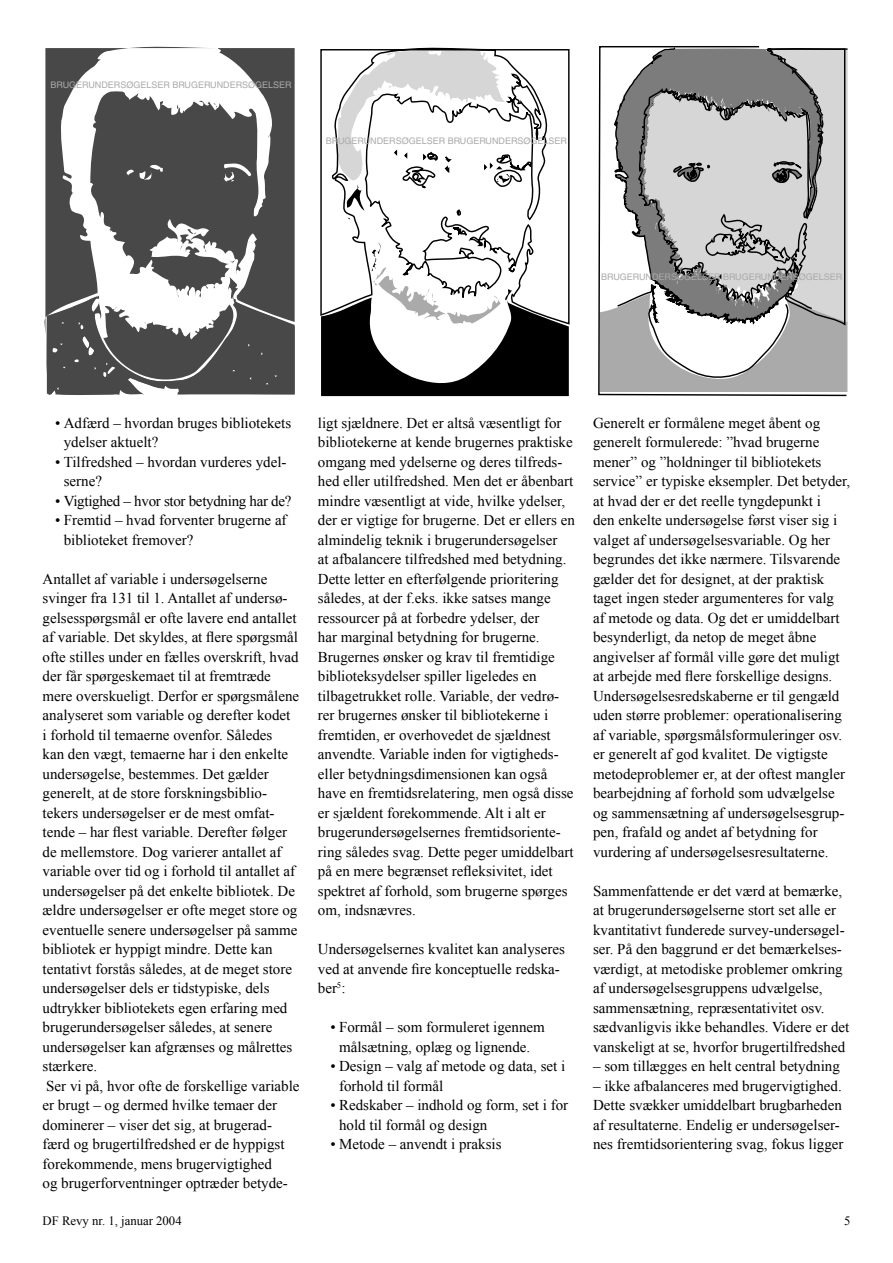
<style>
.page{position:relative;width:893px;height:1263px;background:#fff}
.page>*{position:absolute;margin:0;border:0;box-sizing:border-box;transform-origin:0 0}
.DF-revy_brødtxt{font:15px/19.5px "Times New Roman";color:#000}
.DF-revy_brødtxt-2{font:15px "Times New Roman";letter-spacing:-.02em;color:#000}
.DF-revy_tabel{font:12.75px "Times New Roman";color:#000}
.DF-revy_forfatteradr{font:9px "Helvetica";color:#aaa}
</style>
<div class="page">
<svg style="left:320px;top:47px;width:250px;height:278px"></svg>
<svg style="left:321px;top:227px;width:248px;height:169px"></svg>
<svg style="left:337px;top:50px;width:207px;height:169px"></svg>
<svg style="left:44px;top:46px;width:251px;height:282px;fill:#484848"></svg>
<svg style="left:187px;top:229px;width:9px;height:7px"></svg>
<svg style="left:127px;top:168px;width:7px;height:8px"></svg>
<svg style="left:140px;top:164px;width:23px;height:17px"></svg>
<svg style="left:224px;top:163px;width:27px;height:18px"></svg>
<svg style="left:598px;top:46px;width:249px;height:351px"></svg>
<svg style="left:45px;top:277px;width:250px;height:119px"></svg>
<svg style="left:600px;top:48px;width:248px;height:344px"></svg>
<svg style="left:613px;top:47px;width:187px;height:300px"></svg>
<p class="DF-revy_forfatteradr" style="left:51px;top:79px;width:243px">BRUGERUNDERSØGELSER BRUGERUNDERSØGELSER</p>
<p class="DF-revy_forfatteradr" style="left:326px;top:136px;width:243px">BRUGERUNDERSØGELSER BRUGERUNDERSØGELSER</p>
<p class="DF-revy_forfatteradr" style="left:601px;top:272px;width:243px">BRUGERUNDERSØGELSER BRUGERUNDERSØGELSER</p>
<p class="DF-revy_brødtxt" style="left:64px;top:413px;width:229px;text-indent:-9px">• Adfærd – hvordan bruges bibliotekets ydelser aktuelt?</p>
<p class="DF-revy_brødtxt" style="left:64px;top:452px;width:224px;text-indent:-9px">• Tilfredshed – hvordan vurderes ydel&shy;serne?</p>
<p class="DF-revy_brødtxt-2" style="left:55px;top:491px;width:238px">• Vigtighed – hvor stor betydning har de?</p>
<p class="DF-revy_brødtxt" style="left:64px;top:510px;width:224px;text-indent:-9px">• Fremtid – hvad forventer brugerne af biblioteket fremover?</p>
<p class="DF-revy_brødtxt" style="left:43px;top:569px;width:258px">Antallet af variable i undersøgelserne svinger fra 131 til 1. Antallet af undersø&shy;gelsesspørgsmål er ofte lavere end antallet af variable. Det skyldes, at flere spørgsmål ofte stilles under en fælles overskrift, hvad der får spørgeskemaet til at fremtræde mere overskueligt. Derfor er spørgsmålene analyseret som variable og derefter kodet<br>i forhold til temaerne ovenfor. Således<br>kan den vægt, temaerne har i den enkelte undersøgelse, bestemmes. Det gælder generelt, at de store forskningsbiblio&shy;tekers undersøgelser er de mest omfat&shy;tende – har flest variable. Derefter følger de mellemstore. Dog varierer antallet af variable over tid og i forhold til antallet af undersøgelser på det enkelte bibliotek. De ældre undersøgelser er ofte meget store og eventuelle senere undersøgelser på samme bibliotek er hyppigt mindre. Dette kan tentativt forstås således, at de meget store undersøgelser dels er tidstypiske, dels udtrykker bibliotekets egen erfaring med brugerundersøgelser således, at senere undersøgelser kan afgrænses og målrettes stærkere.</p>
<p class="DF-revy_brødtxt" style="left:43px;top:1076px;width:259px">Ser vi på, hvor ofte de forskellige variable er brugt – og dermed hvilke temaer der dominerer – viser det sig, at brugerad&shy;færd og brugertilfredshed er de hyppigst forekommende, mens brugervigtighed<br>og brugerforventninger optræder betyde-</p>
<p class="DF-revy_tabel" style="left:43px;top:1212px;width:141px">DF Revy nr. 1, januar 2004</p>
<p class="DF-revy_brødtxt" style="left:318px;top:413px;width:258px">ligt sjældnere. Det er altså væsentligt for bibliotekerne at kende brugernes praktiske omgang med ydelserne og deres tilfreds&shy;hed eller utilfredshed. Men det er åbenbart mindre væsentligt at vide, hvilke ydelser, der er vigtige for brugerne. Det er ellers en almindelig teknik i brugerundersøgelser<br>at afbalancere tilfredshed med betydning.<br>Dette letter en efterfølgende prioritering således, at der f.eks. ikke satses mange ressourcer på at forbedre ydelser, der<br>har marginal betydning for brugerne.<br>Brugernes ønsker og krav til fremtidige biblioteksydelser spiller ligeledes en tilbagetrukket rolle. Variable, der vedrø&shy;rer brugernes ønsker til bibliotekerne i fremtiden, er overhovedet de sjældnest anvendte. Variable inden for vigtigheds&shy;eller betydningsdimensionen kan også have en fremtidsrelatering, men også disse er sjældent forekommende. Alt i alt er brugerundersøgelsernes fremtidsoriente&shy;ring således svag. Dette peger umiddelbart på en mere begrænset refleksivitet, idet spektret af forhold, som brugerne spørges om, indsnævres.</p>
<p class="DF-revy_brødtxt" style="left:318px;top:939px;width:249px">Undersøgelsernes kvalitet kan analyseres ved at anvende fire konceptuelle redska&shy;ber<sup>5</sup>:</p>
<p class="DF-revy_brødtxt" style="left:331px;top:1017px;width:216px;text-align:center">• Formål – som formuleret igennem målsætning, oplæg og lignende.</p>
<p class="DF-revy_brødtxt" style="left:339px;top:1056px;width:228px;text-indent:-9px">• Design – valg af metode og data, set i forhold til formål</p>
<p class="DF-revy_brødtxt" style="left:339px;top:1095px;width:231px;text-indent:-9px">• Redskaber – indhold og form, set i for hold til formål og design</p>
<p class="DF-revy_brødtxt" style="left:331px;top:1134px;width:172px">• Metode – anvendt i praksis</p>
<p class="DF-revy_brødtxt" style="left:593px;top:413px;width:259px">Generelt er formålene meget åbent og generelt formulerede: ”hvad brugerne mener” og ”holdninger til bibliotekets service” er typiske eksempler. Det betyder, at hvad der er det reelle tyngdepunkt i<br>den enkelte undersøgelse først viser sig i valget af undersøgelsesvariable. Og her begrundes det ikke nærmere. Tilsvarende gælder det for designet, at der praktisk taget ingen steder argumenteres for valg<br>af metode og data. Og det er umiddelbart besynderligt, da netop de meget åbne angivelser af formål ville gøre det muligt at arbejde med flere forskellige designs.<br>Undersøgelsesredskaberne er til gengæld uden større problemer: operationalisering af variable, spørgsmålsformuleringer osv. er generelt af god kvalitet. De vigtigste metodeproblemer er, at der oftest mangler bearbejdning af forhold som udvælgelse og sammensætning af undersøgelsesgrup&shy;pen, frafald og andet af betydning for vurdering af undersøgelsesresultaterne.</p>
<p class="DF-revy_brødtxt" style="left:593px;top:881px;width:258px">Sammenfattende er det værd at bemærke, at brugerundersøgelserne stort set alle er kvantitativt funderede survey-undersøgel&shy;ser. På den baggrund er det bemærkelses&shy;værdigt, at metodiske problemer omkring af undersøgelsesgruppens udvælgelse, sammensætning, repræsentativitet osv. sædvanligvis ikke behandles. Videre er det vanskeligt at se, hvorfor brugertilfredshed</p>
<p class="DF-revy_brødtxt" style="left:593px;top:1056px;width:248px">– som tillægges en helt central betydning</p>
<p class="DF-revy_brødtxt" style="left:593px;top:1076px;width:252px">– ikke afbalanceres med brugervigtighed.<br>Dette svækker umiddelbart brugbarheden af resultaterne. Endelig er undersøgelser&shy;nes fremtidsorientering svag, fokus ligger</p>
<p class="DF-revy_tabel" style="left:844px;top:1212px;width:8px">5</p>
</div>
